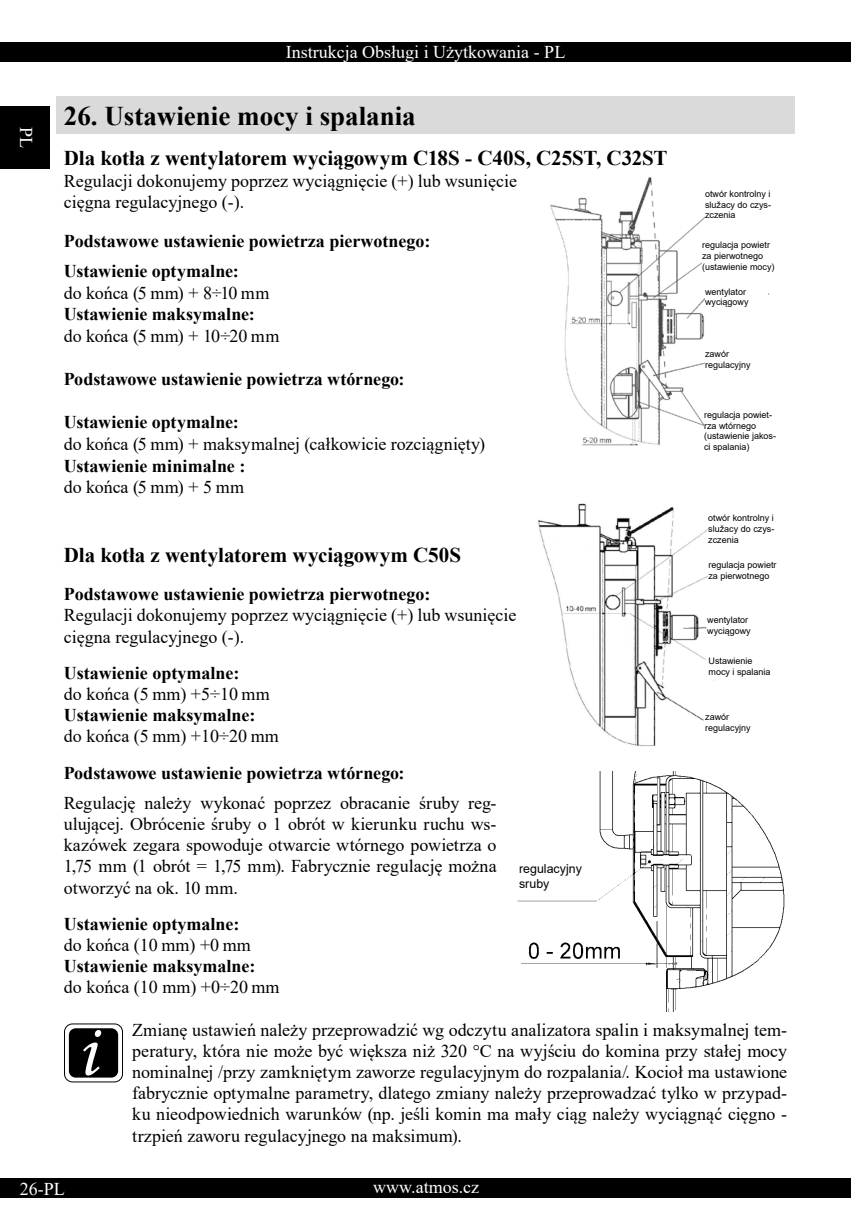
<style>
.page{position:relative;width:851px;height:1221px;background:#fff}
.page>*{position:absolute;margin:0;border:0;box-sizing:border-box;transform-origin:0 0}
.t1{font:700 27px "Times New Roman";color:#000}
.t2{font:700 21px "Times New Roman";letter-spacing:-.005em;color:#000}
.t3{font:18px/21.1px "Times New Roman";color:#000}
.t4{font:700 18px/30.6px "Times New Roman";color:#000}
.t5{font:18px "Times New Roman";color:#fff}
.t6{font:12.45px/14.9px "Arial";color:#000}
.t7{font:9px/10.8px "Arial";color:#000}
</style>
<div class="page">
<div style="left:0;top:43px;width:850px;height:19px;background:#000"></div>
<div style="left:0;top:106px;width:50px;height:63px;background:#000"></div>
<div style="left:0;top:1178px;width:850px;height:20px;background:#000"></div>
<div style="left:57px;top:96px;width:737px;height:38px;background:#dadada"></div>
<svg style="left:64px;top:1023px;width:58px;height:58px"></svg>
<div style="left:64px;top:1023px;width:59px;height:59px;border:1px solid #000;border-radius:8px"></div>
<div style="left:69px;top:1028px;width:49px;height:49px;background:#000;border-radius:7px"></div>
<svg style="left:83px;top:1030px;width:18px;height:45px"></svg>
<img style="left:550px;top:177px;width:220px;height:269px">
<div style="left:705px;top:190px;width:75px;height:33px;background:#fff"></div>
<div style="left:702px;top:241px;width:78px;height:38px;background:#fff"></div>
<div style="left:705px;top:288px;width:62px;height:22px;background:#fff"></div>
<div style="left:705px;top:350px;width:62px;height:23px;background:#fff"></div>
<div style="left:704px;top:411px;width:85px;height:51px;background:#fff"></div>
<img style="left:538px;top:503px;width:177px;height:243px">
<div style="left:708px;top:515px;width:75px;height:33px;background:#fff"></div>
<div style="left:708px;top:562px;width:78px;height:37px;background:#fff"></div>
<div style="left:707px;top:617px;width:62px;height:22px;background:#fff"></div>
<div style="left:708px;top:657px;width:62px;height:22px;background:#fff"></div>
<div style="left:705px;top:713px;width:62px;height:23px;background:#fff"></div>
<img style="left:517px;top:771px;width:268px;height:240px">
<div style="left:519px;top:864px;width:77px;height:32px;background:#fff"></div>
<p class="t5" style="left:39px;top:127px;width:23px;rotate:90deg">PL</p>
<p class="t5" style="left:285px;top:40px;width:281px">Instrukcja Obsługi i Użytkowania - PL</p>
<h1 class="t1" style="left:64px;top:96px;width:353px">26. Ustawienie mocy i spalania</h1>
<p class="t2" style="left:64px;top:143px;width:605px">Dla kotła z wentylatorem wyciągowym C18S - C40S, C25ST, C32ST</p>
<p class="t3" style="left:64px;top:169px;width:454px;line-height:21.6px">Regulacji dokonujemy poprzez wyciągnięcie (+) lub wsunięcie cięgna regulacyjnego (-).</p>
<p class="t4" style="left:64px;top:225px;width:368px">Podstawowe ustawienie powietrza pierwotnego:<br>Ustawienie optymalne:</p>
<p class="t3" style="left:64px;top:281px;width:207px">do końca (5 mm) + 8÷10 mm</p>
<p class="t4" style="left:64px;top:298px;width:192px">Ustawienie maksymalne:</p>
<p class="t3" style="left:64px;top:325px;width:217px">do końca (5 mm) + 10÷20 mm</p>
<p class="t4" style="left:64px;top:363px;width:342px">Podstawowe ustawienie powietrza wtórnego:</p>
<p class="t4" style="left:64px;top:406px;width:176px">Ustawienie optymalne:</p>
<p class="t3" style="left:64px;top:433px;width:423px">do końca (5 mm) + maksymalnej (całkowicie rozciągnięty)</p>
<p class="t4" style="left:64px;top:450px;width:183px">Ustawienie minimalne :</p>
<p class="t3" style="left:64px;top:476px;width:182px">do końca (5 mm) + 5 mm</p>
<p class="t7" style="left:705px;top:188px;width:68px;text-align:justify">otwór kontrolny i služacy do czys&shy;zczenia</p>
<p class="t7" style="left:702px;top:239px;width:74px">regulacja powietr za pierwotnego (ustawienie mocy)</p>
<p class="t7" style="left:705px;top:286px;width:45px">wentylator wyciągowy</p>
<p class="t7" style="left:705px;top:348px;width:47px">zawór regulacyjny</p>
<p class="t7" style="left:704px;top:409px;width:74px">regulacja powiet&shy;rza wtórnego (ustawienie jakos&shy;ci spalania)</p>
<p class="t7" style="left:708px;top:512px;width:68px;text-align:justify">otwór kontrolny i služacy do czys&shy;zczenia</p>
<p class="t7" style="left:708px;top:559px;width:70px">regulacja powietr za pierwotnego</p>
<p class="t7" style="left:707px;top:615px;width:45px">wentylator wyciągowy</p>
<p class="t7" style="left:708px;top:655px;width:64px">Ustawienie mocy i spalania</p>
<p class="t7" style="left:705px;top:711px;width:47px">zawór regulacyjny</p>
<p class="t2" style="left:64px;top:540px;width:399px">Dla kotła z wentylatorem wyciągowym C50S</p>
<p class="t4" style="left:64px;top:577px;width:368px">Podstawowe ustawienie powietrza pierwotnego:</p>
<p class="t3" style="left:64px;top:603px;width:454px;line-height:21.6px">Regulacji dokonujemy poprzez wyciągnięcie (+) lub wsunięcie cięgna regulacyjnego (-).</p>
<p class="t4" style="left:64px;top:657px;width:177px">Ustawienie optymalne:</p>
<p class="t3" style="left:64px;top:682px;width:207px">do końca (5 mm) +5÷10 mm</p>
<p class="t4" style="left:64px;top:699px;width:193px">Ustawienie maksymalne:</p>
<p class="t3" style="left:64px;top:725px;width:216px">do końca (5 mm) +10÷20 mm</p>
<p class="t4" style="left:64px;top:757px;width:342px">Podstawowe ustawienie powietrza wtórnego:</p>
<p class="t3" style="left:64px;top:791px;width:434px;text-align:justify">Regulację należy wykonać poprzez obracanie śruby reg&shy;ulującej. Obrócenie śruby o 1 obrót w kierunku ruchu ws&shy;kazówek zegara spowoduje otwarcie wtórnego powietrza o 1,75 mm (1 obrót = 1,75 mm). Fabrycznie regulację można otworzyć na ok. 10 mm.</p>
<p class="t4" style="left:64px;top:907px;width:177px">Ustawienie optymalne:</p>
<p class="t3" style="left:64px;top:933px;width:188px">do końca (10 mm) +0 mm</p>
<p class="t4" style="left:64px;top:949px;width:193px">Ustawienie maksymalne:</p>
<p class="t3" style="left:64px;top:976px;width:217px">do końca (10 mm) +0÷20 mm</p>
<p class="t3" style="left:132px;top:1018px;width:656px;text-align:justify">Zmianę ustawień należy przeprowadzić wg odczytu analizatora spalin i maksymalnej tem&shy;peratury, która nie może być większa niż 320 °C na wyjściu do komina przy stałej mocy nominalnej /przy zamkniętym zaworze regulacyjnym do rozpalania/. Kocioł ma ustawione fabrycznie optymalne parametry, dlatego zmiany należy przeprowadzać tylko w przypad&shy;ku nieodpowiednich warunków (np. jeśli komin ma mały ciąg należy wyciągnąć cięgno - trzpień zaworu regulacyjnego na maksimum).</p>
<p class="t6" style="left:519px;top:861px;width:64px">regulacyjny sruby</p>
<p class="t5" style="left:20px;top:1175px;width:46px">26-PL</p>
<p class="t5" style="left:373px;top:1173px;width:107px">www.atmos.cz</p>
</div>
